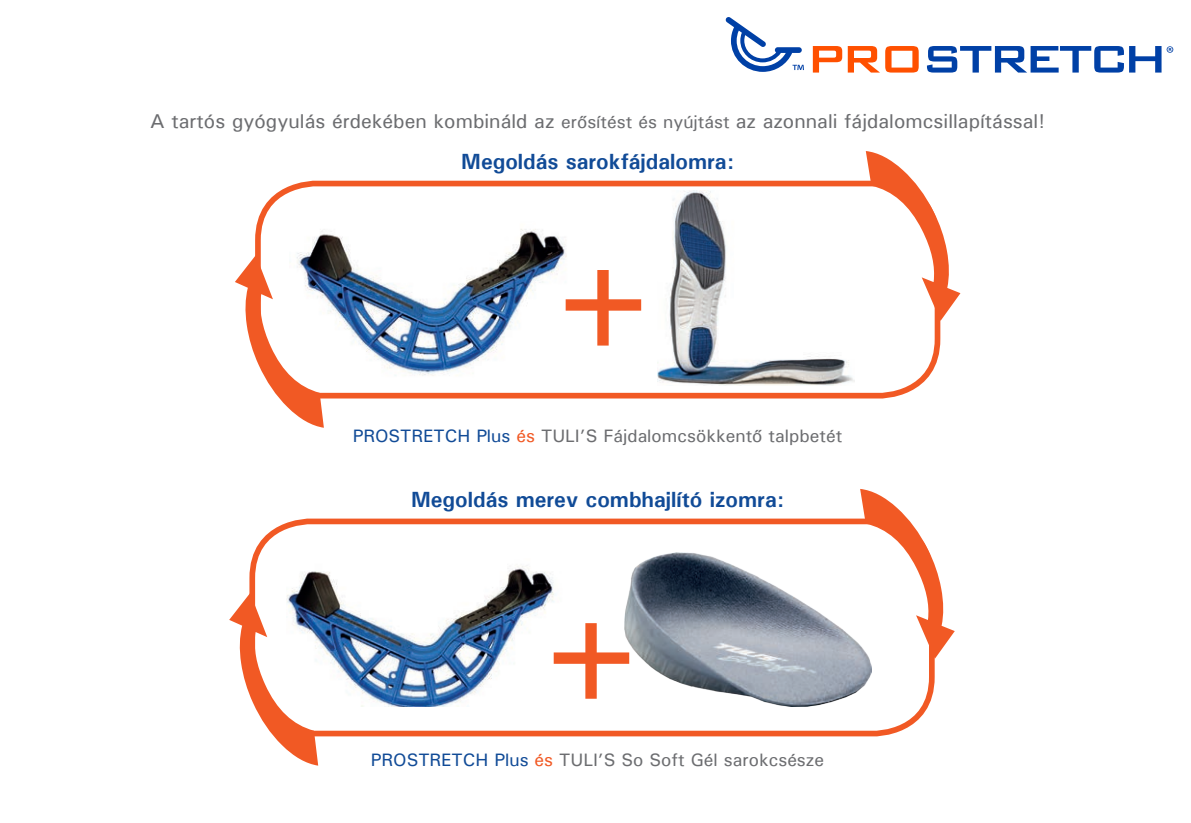
<style>
.page{position:relative;width:1191px;height:823px;background:#fff}
.page>*{position:absolute;margin:0;border:0;box-sizing:border-box;transform-origin:0 0}
.t1{font:700 22px "Univers";color:#114b97}
.t2{font:500 20px "Univers";color:#6c6d70}
.t3{font:500 18px "Univers";color:#6c6d70}
.s1{font-size:18px}
.s2{color:#114b97}
.s3{color:#f15924}
</style>
<div class="page">
<svg style="left:813px;top:46px;width:105px;height:26px"></svg>
<svg style="left:725px;top:17px;width:79px;height:55px"></svg>
<svg style="left:927px;top:46px;width:246px;height:26px"></svg>
<div style="left:249px;top:518px;width:685px;height:218px;border:6px solid #f15924;border-radius:57px"></div>
<svg style="left:229px;top:592px;width:89px;height:173px"></svg>
<svg style="left:860px;top:489px;width:94px;height:169px"></svg>
<div style="left:255px;top:181px;width:685px;height:217px;border:6px solid #f15924;border-radius:57px"></div>
<img style="left:657px;top:190px;width:197px;height:196px">
<img style="left:297px;top:229px;width:280px;height:147px">
<div style="left:597px;top:270px;width:11px;height:75px;background:#f15924"></div>
<div style="left:565px;top:299px;width:76px;height:11px;background:#f15924"></div>
<img style="left:625px;top:551px;width:247px;height:155px">
<img style="left:286px;top:566px;width:279px;height:139px">
<div style="left:585px;top:622px;width:12px;height:76px;background:#f15924"></div>
<div style="left:554px;top:652px;width:75px;height:11px;background:#f15924"></div>
<svg style="left:235px;top:255px;width:89px;height:172px"></svg>
<svg style="left:865px;top:151px;width:95px;height:170px"></svg>
<p class="t2" style="left:150px;top:108px;width:896px">A tartós gyógyulás érdekében kombináld az <span class="s1">erősítést és nyújtást</span> az azonnali fájdalomcsillapítással!</p>
<p class="t1" style="left:461px;top:147px;width:274px">Megoldás sarokfájdalomra:</p>
<p class="t3" style="left:353px;top:424px;width:491px"><span class="s2">PROSTRETCH Plus</span> <span class="s3">és</span> TULI’S Fájdalomcsökkentő talpbetét</p>
<p class="t1" style="left:411px;top:485px;width:374px">Megoldás merev combhajlító izomra:</p>
<p class="t3" style="left:371px;top:748px;width:455px"><span class="s2">PROSTRETCH Plus</span> <span class="s3">és</span> TULI’S So Soft Gél sarokcsésze</p>
</div>
